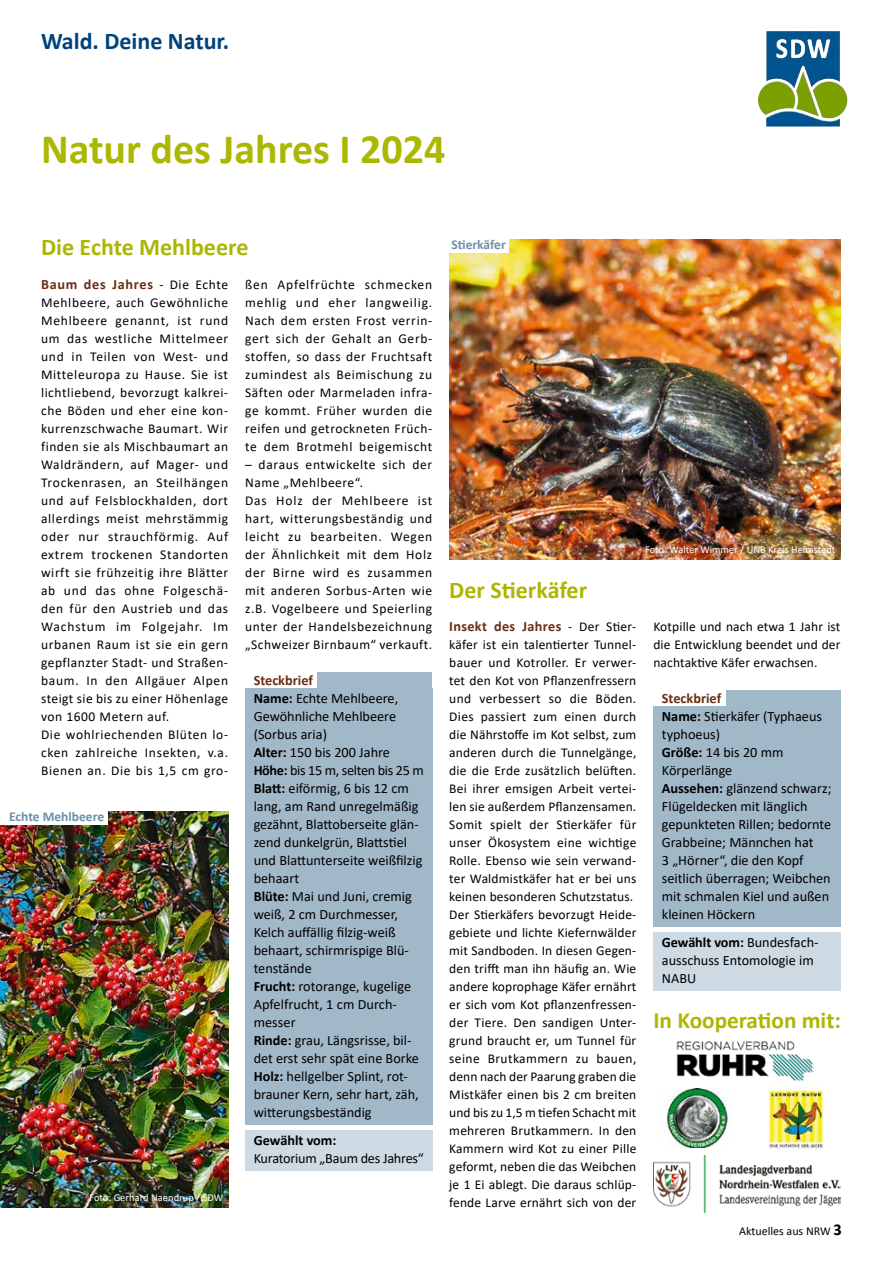
<style>
.page{position:relative;width:893px;height:1263px;background:#fff}
.page>*{position:absolute;margin:0;border:0;box-sizing:border-box;transform-origin:0 0}
.t1{font:700 42px "Calibri";color:#abb700}
.t2{font:700 24px "Calibri";color:#abb700}
.t3{font:700 24px "Calibri";color:#00437c}
.t4{font:700 23.25px "Calibri";color:#abb700}
.t5{font:14.25px/18px "Calibri";color:#000}
.t6{font:700 14.25px "Calibri";letter-spacing:.025em;color:#6a2d11}
.t7{font:700 14.25px "Calibri";letter-spacing:.05em;color:#6a2d11}
.t8{font:700 14.25px "Calibri";color:#000}
.t9{font:13.5px/18px "Calibri";letter-spacing:.03em;color:#000}
.t10{font:13.5px/18px "Calibri";letter-spacing:.05em;color:#000}
.t11{font:700 13.5px "Calibri";color:#6b8fa5}
.t12{font:12px "Calibri";color:#000}
.t13{font:10.5px "Calibri";color:#fff}
.s1{font-weight:400;font-size:13.5px;color:#000}
.s2{font-weight:700;color:#6a2d11}
.s3{font-weight:700}
.s4{font-weight:700;font-size:16.5px}
</style>
<div class="page">
<img style="left:766px;top:31px;width:43px;height:57px">
<img style="left:0;top:811px;width:228px;height:396px">
<div style="left:0;top:811px;width:107px;height:13px;background:#fff"></div>
<img style="left:449px;top:239px;width:391px;height:320px">
<div style="left:449px;top:239px;width:60px;height:14px;background:#fff"></div>
<div style="left:317px;top:672px;width:115px;height:21px;background:#a1b8c9"></div>
<div style="left:245px;top:688px;width:187px;height:59px;background:#a1b8c9"></div>
<div style="left:245px;top:742px;width:187px;height:23px;background:#a1b8c9"></div>
<div style="left:245px;top:760px;width:187px;height:23px;background:#a1b8c9"></div>
<div style="left:245px;top:778px;width:187px;height:113px;background:#a1b8c9"></div>
<div style="left:245px;top:886px;width:187px;height:95px;background:#a1b8c9"></div>
<div style="left:245px;top:976px;width:187px;height:59px;background:#a1b8c9"></div>
<div style="left:245px;top:1030px;width:187px;height:41px;background:#a1b8c9"></div>
<div style="left:245px;top:1066px;width:187px;height:59px;background:#a1b8c9"></div>
<div style="left:245px;top:1130px;width:187px;height:41px;background:#cddae4"></div>
<img style="left:676px;top:1041px;width:137px;height:40px">
<img style="left:667px;top:1089px;width:61px;height:58px">
<img style="left:653px;top:1156px;width:187px;height:56px">
<img style="left:768px;top:1086px;width:56px;height:65px">
<div style="left:726px;top:690px;width:114px;height:21px;background:#a1b8c9"></div>
<div style="left:653px;top:706px;width:187px;height:41px;background:#a1b8c9"></div>
<div style="left:653px;top:742px;width:187px;height:41px;background:#a1b8c9"></div>
<div style="left:653px;top:778px;width:187px;height:149px;background:#a1b8c9"></div>
<div style="left:653px;top:932px;width:187px;height:58px;background:#cddae4"></div>
<h2 class="t3" style="left:41px;top:24px;width:190px">Wald. Deine Natur.</h2>
<h1 class="t1" style="left:41px;top:119px;width:406px">Natur des Jahres I 2024</h1>
<h2 class="t2" style="left:41px;top:230px;width:209px">Die Echte Mehlbeere</h2>
<p class="t9" style="left:245px;top:275px;width:189px;text-align:justify">ßen Apfelfrüchte schmecken mehlig und eher langweilig.<br>Nach dem ersten Frost verrin&shy;gert sich der Gehalt an Gerb&shy;stoffen, so dass der Fruchtsaft zumindest als Beimischung zu Säften oder Marmeladen infra&shy;ge kommt. Früher wurden die reifen und getrockneten Früch&shy;te dem Brotmehl beigemischt</p>
<p class="t10" style="left:245px;top:455px;width:189px">– daraus entwickelte sich der<br>Name „Mehlbeere“.<br>Das Holz der Mehlbeere ist hart, witterungsbeständig und leicht zu bearbeiten. Wegen der Ähnlichkeit mit dem Holz der Birne wird es zusammen mit anderen Sorbus-Arten wie z.B. Vogelbeere und Speierling unter der Handelsbezeichnung „Schweizer Birnbaum“ verkauft.</p>
<p class="t7" style="left:41px;top:274px;width:189px">Baum des Jahres <span class="s1">- Die Echte</span></p>
<p class="t9" style="left:41px;top:293px;width:189px">Mehlbeere, auch Gewöhnliche<br>Mehlbeere genannt, ist rund um das westliche Mittelmeer und in Teilen von West- und<br>Mitteleuropa zu Hause. Sie ist lichtliebend, bevorzugt kalkrei&shy;che Böden und eher eine kon&shy;kurrenzschwache Baumart. Wir finden sie als Mischbaumart an<br>Waldrändern, auf Mager- und<br>Trockenrasen, an Steilhängen und auf Felsblockhalden, dort allerdings meist mehrstämmig oder nur strauchförmig. Auf extrem trockenen Standorten wirft sie frühzeitig ihre Blätter ab und das ohne Folgeschä&shy;den für den Austrieb und das<br>Wachstum im Folgejahr. Im urbanen Raum ist sie ein gern gepflanzter Stadt- und Straßen&shy;baum. In den Allgäuer Alpen steigt sie bis zu einer Höhenlage von 1600 Metern auf.<br>Die wohlriechenden Blüten lo&shy;cken zahlreiche Insekten, v.a.<br>Bienen an. Die bis 1,5 cm gro-</p>
<p class="t5" style="left:254px;top:671px;width:172px"><span class="s2">Steckbrief<br></span><span class="s3">Name:</span> Echte Mehlbeere,<br>Gewöhnliche Mehlbeere (Sorbus aria)<br><span class="s3">Alter:</span> 150 bis 200 Jahre<br><span class="s3">Höhe:</span> bis 15 m, selten bis 25 m<br><span class="s3">Blatt:</span> eiförmig, 6 bis 12 cm lang, am Rand unregelmäßig gezähnt, Blattoberseite glän&shy;zend dunkelgrün, Blattstiel und Blattunterseite weißfilzig behaart<br><span class="s3">Blüte:</span> Mai und Juni, cremig weiß, 2 cm Durchmesser,<br>Kelch auffällig filzig-weiß behaart, schirmrispige Blü&shy;tenstände<br><span class="s3">Frucht:</span> rotorange, kugelige<br>Apfelfrucht, 1 cm Durch&shy;messer<br><span class="s3">Rinde:</span> grau, Längsrisse, bil&shy;det erst sehr spät eine Borke<br><span class="s3">Holz:</span> hellgelber Splint, rot&shy;brauner Kern, sehr hart, zäh, witterungsbeständig</p>
<p class="t8" style="left:254px;top:1131px;width:84px">Gewählt vom:</p>
<p class="t5" style="left:254px;top:1149px;width:172px">Kuratorium „Baum des Jahres“</p>
<p class="t11" style="left:9px;top:807px;width:96px">Echte Mehlbeere</p>
<p class="t13" style="left:89px;top:1191px;width:135px">Foto: Gerhard Naendrup / SDW</p>
<p class="t11" style="left:451px;top:235px;width:56px">Stierkäfer</p>
<p class="t13" style="left:645px;top:543px;width:192px">Foto: Walter Wimmer / UNB Kreis Helmstedt</p>
<h2 class="t2" style="left:449px;top:573px;width:139px">Der Stierkäfer</h2>
<p class="t6" style="left:449px;top:616px;width:189px">Insekt des Jahres <span class="s1">- Der Stier-</span></p>
<p class="t9" style="left:449px;top:635px;width:189px">käfer ist ein talentierter Tunnel&shy;bauer und Kotroller. Er verwer&shy;tet den Kot von Pflanzenfressern und verbessert so die Böden.<br>Dies passiert zum einen durch die Nährstoffe im Kot selbst, zum anderen durch die Tunnelgänge, die die Erde zusätzlich belüften.<br>Bei ihrer emsigen Arbeit vertei&shy;len sie außerdem Pflanzensamen.<br>Somit spielt der Stierkäfer für unser Ökosystem eine wichtige<br>Rolle. Ebenso wie sein verwand&shy;ter Waldmistkäfer hat er bei uns keinen besonderen Schutzstatus.<br>Der Stierkäfers bevorzugt Heide&shy;gebiete und lichte Kiefernwälder mit Sandboden. In diesen Gegen&shy;den trifft man ihn häufig an. Wie andere koprophage Käfer ernährt er sich vom Kot pflanzenfressen&shy;der Tiere. Den sandigen Unter&shy;grund braucht er, um Tunnel für seine Brutkammern zu bauen, denn nach der Paarung graben die<br>Mistkäfer einen bis 2 cm breiten und bis zu 1,5 m tiefen Schacht mit mehreren Brutkammern. In den<br>Kammern wird Kot zu einer Pille geformt, neben die das Weibchen je 1 Ei ablegt. Die daraus schlüp&shy;fende Larve ernährt sich von der</p>
<p class="t9" style="left:653px;top:617px;width:189px;text-align:justify">Kotpille und nach etwa 1 Jahr ist die Entwicklung beendet und der nachtaktive Käfer erwachsen.</p>
<p class="t5" style="left:662px;top:689px;width:171px"><span class="s2">Steckbrief<br></span><span class="s3">Name:</span> Stierkäfer (Typhaeus typhoeus)<br><span class="s3">Größe:</span> 14 bis 20 mm<br>Körperlänge<br><span class="s3">Aussehen:</span> glänzend schwarz;<br>Flügeldecken mit länglich gepunkteten Rillen; bedornte<br>Grabbeine; Männchen hat<br>3 „Hörner“, die den Kopf seitlich überragen; Weibchen mit schmalen Kiel und außen kleinen Höckern</p>
<p class="t5" style="left:662px;top:932px;width:158px"><span class="s3">Gewählt vom:</span> Bundesfach&shy;ausschuss Entomologie im<br>NABU</p>
<h3 class="t4" style="left:653px;top:1004px;width:189px">In Kooperation mit:</h3>
<p class="t12" style="left:739px;top:1224px;width:104px">Aktuelles aus NRW <span class="s4">3</span></p>
</div>
